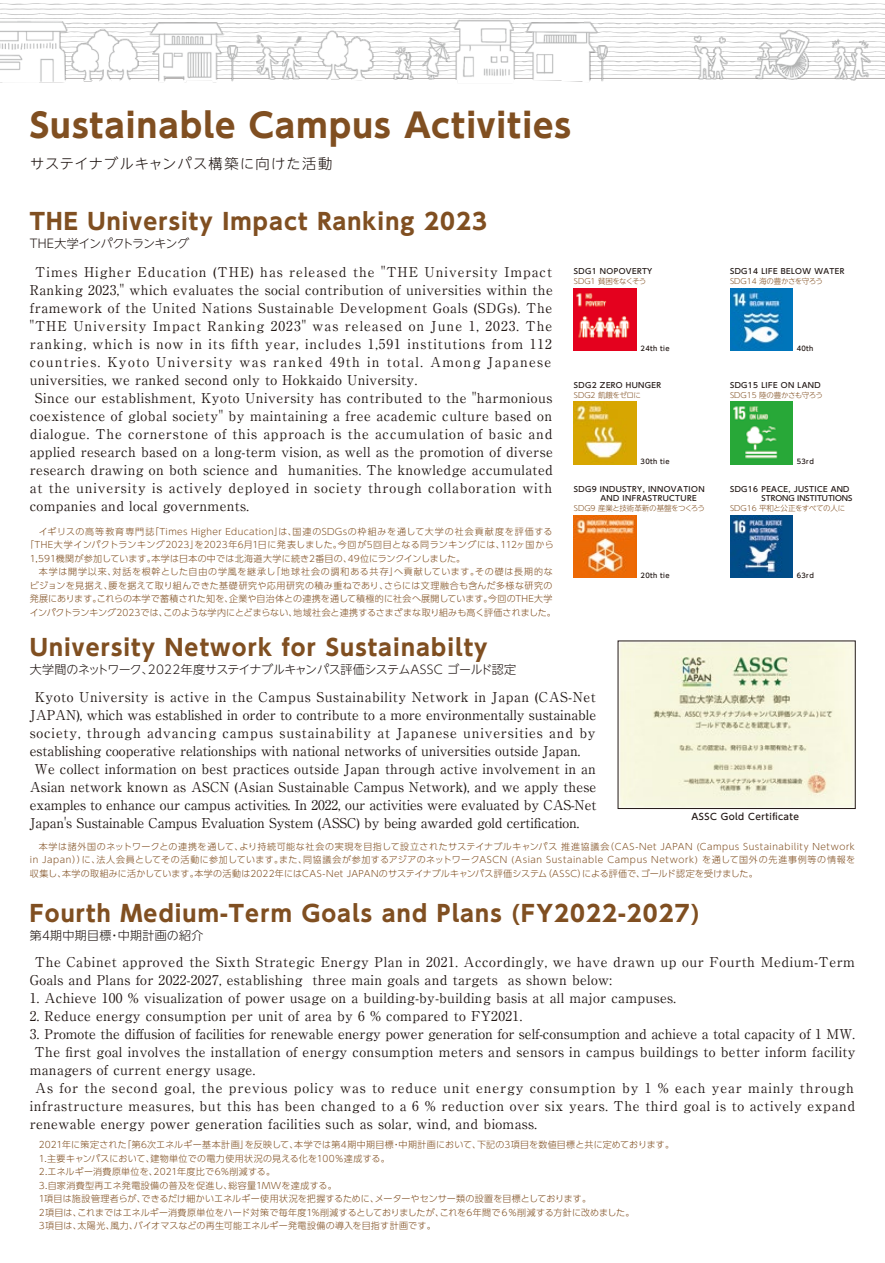
<style>
.page{position:relative;width:885px;height:1263px;background:#fff}
.page>*{position:absolute;margin:0;border:0;box-sizing:border-box;transform-origin:0 0}
.t1{font:700 33px "UD Shin Go Pro";letter-spacing:.035em;color:#804f21}
.t2{font:700 22.5px "UD Shin Go Pro";letter-spacing:.05em;color:#804f21}
.t3{font:300 14.25px "UD Shin Go NT Pro";letter-spacing:.075em;color:#221815}
.t4{font:13.5px/18px "Ryumin Pro";letter-spacing:.03em;color:#221815}
.t5{font:13.5px "Ryumin Pro";letter-spacing:.065em;color:#221815}
.t6{font:13.5px "Ryumin Pro";letter-spacing:-.005em;color:#221815}
.t7{font:13.5px "Ryumin Pro";letter-spacing:-.01em;color:#221815}
.t8{font:13.5px "Ryumin Pro";letter-spacing:.075em;color:#221815}
.t9{font:13.5px "Ryumin Pro";color:#221815}
.t10{font:13.5px "Ryumin Pro";letter-spacing:.01em;color:#221815}
.t11{font:13.5px "Ryumin Pro";letter-spacing:.07em;color:#221815}
.t12{font:13.5px "Ryumin Pro";letter-spacing:.05em;color:#221815}
.t13{font:13.5px "Ryumin Pro";letter-spacing:.06em;color:#221815}
.t14{font:13.5px "Ryumin Pro";letter-spacing:.1em;color:#221815}
.t15{font:300 12px "UD Shin Go NT Pro";letter-spacing:-.015em;color:#221815}
.t16{font:300 12px "UD Shin Go NT Pro";letter-spacing:-.035em;color:#221815}
.t17{font:300 12px "UD Shin Go NT Pro";letter-spacing:.025em;color:#221815}
.t18{font:300 9px/13.5px "UD Shin Go Pro";letter-spacing:.03em;color:#804f21;text-align:justify}
.t19{font:300 9px "UD Shin Go Pro";letter-spacing:.055em;color:#804f21}
.t20{font:300 9px "UD Shin Go Pro";color:#804f21}
.t21{font:300 9px "UD Shin Go Pro";letter-spacing:.085em;color:#804f21}
.t22{font:500 9px "UD Shin Go Pro";letter-spacing:.05em;color:#221815}
.t23{font:500 7.5px/9px "UD Shin Go Pro";letter-spacing:.05em;color:#221815}
.t24{font:300 7.5px "UD Shin Go NT Pro";letter-spacing:-.015em;color:#804f21}
.t25{font:500 7.5px/9px "UD Shin Go Pro";color:#221815}
.t26{font:300 7.5px "UD Shin Go NT Pro";letter-spacing:-.04em;color:#804f21}
.t27{font:300 7.5px "UD Shin Go NT Pro";letter-spacing:-.065em;color:#804f21}
.t28{font:500 6.75px "UD Shin Go Pro";letter-spacing:.05em;color:#221815}
</style>
<div class="page">
<img style="left:0;top:3px;width:884px;height:80px">
<img style="left:619px;top:643px;width:234px;height:164px">
<img style="left:574px;top:288px;width:62px;height:63px">
<img style="left:574px;top:402px;width:62px;height:62px">
<img style="left:574px;top:515px;width:62px;height:63px">
<img style="left:730px;top:288px;width:62px;height:63px">
<img style="left:730px;top:402px;width:62px;height:62px">
<img style="left:730px;top:515px;width:62px;height:63px">
<h1 class="t1" style="left:30px;top:98px;width:542px">Sustainable Campus Activities</h1>
<p class="t3" style="left:30px;top:152px;width:303px">サステイナブルキャンパス構築に向けた活動</p>
<h2 class="t2" style="left:30px;top:203px;width:458px">THE University Impact Ranking 2023</h2>
<p class="t16" style="left:30px;top:233px;width:161px">THE大学インパクトランキング</p>
<p class="t8" style="left:35px;top:261px;width:518px">Times Higher Education (THE) has released the "THE University Impact</p>
<p class="t4" style="left:30px;top:280px;width:524px">Ranking 2023," which evaluates the social contribution of universities within the</p>
<p class="t12" style="left:30px;top:297px;width:524px">framework of the United Nations Sustainable Development Goals (SDGs). The</p>
<p class="t8" style="left:30px;top:315px;width:524px">"THE University Impact Ranking 2023" was released on June 1, 2023. The</p>
<p class="t11" style="left:30px;top:333px;width:523px">ranking, which is now in its fifth year, includes 1,591 institutions from 112</p>
<p class="t14" style="left:30px;top:351px;width:523px">countries. Kyoto University was ranked 49th in total. Among Japanese</p>
<p class="t4" style="left:30px;top:370px;width:389px">universities, we ranked second only to Hokkaido University.</p>
<p class="t4" style="left:35px;top:388px;width:519px">Since our establishment, Kyoto University has contributed to the "harmonious</p>
<p class="t4" style="left:30px;top:406px;width:524px">coexistence of global society" by maintaining a free academic culture based on</p>
<p class="t13" style="left:30px;top:423px;width:524px">dialogue. The cornerstone of this approach is the accumulation of basic and</p>
<p class="t4" style="left:30px;top:442px;width:524px">applied research based on a long-term vision, as well as the promotion of diverse</p>
<p class="t4" style="left:30px;top:459px;width:524px">research drawing on both science and humanities. The knowledge accumulated</p>
<p class="t5" style="left:30px;top:477px;width:524px">at the university is actively deployed in society through collaboration with</p>
<p class="t4" style="left:30px;top:495px;width:221px">companies and local governments.</p>
<p class="t19" style="left:39px;top:524px;width:515px">イギリスの高等教育専門誌「Times Higher Education」は、国連のSDGsの枠組みを通して大学の社会貢献度を評価する</p>
<p class="t18" style="left:25px;top:538px;width:530px">「THE大学インパクトランキング2023」を2023年6月1日に発表しました。今回が5回目となる同ランキングには、112ヶ国から</p>
<p class="t18" style="left:30px;top:551px;width:437px">1,591機関が参加しています。本学は日本の中では北海道大学に続き2番目の、49位にランクインしました。</p>
<p class="t21" style="left:39px;top:565px;width:515px">本学は開学以来、対話を根幹とした自由の学風を継承し「地球社会の調和ある共存」へ貢献しています。その礎は長期的な</p>
<p class="t18" style="left:30px;top:578px;width:524px">ビジョンを見据え、腰を据えて取り組んできた基礎研究や応用研究の積み重ねであり、さらには文理融合も含んだ多様な研究の</p>
<p class="t18" style="left:30px;top:592px;width:524px">発展にあります。これらの本学で蓄積された知を、企業や自治体との連携を通して積極的に社会へ展開しています。今回のTHE大学</p>
<p class="t20" style="left:30px;top:605px;width:527px">インパクトランキング2023では、このような学内にとどまらない、地域社会と連携するさまざまな取り組みも高く評価されました。</p>
<h2 class="t2" style="left:30px;top:629px;width:459px">University Network for Sustainabilty</h2>
<p class="t15" style="left:30px;top:659px;width:488px">大学間のネットワーク、2022年度サステイナブルキャンパス評価システムASSC ゴールド認定</p>
<p class="t23" style="left:574px;top:267px;width:80px">SDG1 NOPOVERTY</p>
<p class="t27" style="left:574px;top:275px;width:74px">SDG1 貧困をなくそう</p>
<p class="t28" style="left:640px;top:343px;width:31px">24th tie</p>
<p class="t23" style="left:574px;top:380px;width:89px">SDG2 ZERO HUNGER</p>
<p class="t24" style="left:574px;top:389px;width:68px">SDG2 飢餓をゼロに</p>
<p class="t28" style="left:640px;top:456px;width:31px">30th tie</p>
<p class="t23" style="left:574px;top:484px;width:132px">SDG9 INDUSTRY, INNOVATION　　　 AND INFRASTRUCTURE</p>
<p class="t24" style="left:574px;top:502px;width:132px">SDG9 産業と技術革新の基盤をつくろう</p>
<p class="t28" style="left:640px;top:569px;width:31px">20th tie</p>
<p class="t23" style="left:730px;top:267px;width:116px">SDG14 LIFE BELOW WATER</p>
<p class="t24" style="left:730px;top:275px;width:94px">SDG14 海の豊かさを守ろう</p>
<p class="t28" style="left:796px;top:343px;width:18px">40th</p>
<p class="t23" style="left:730px;top:380px;width:92px">SDG15 LIFE ON LAND</p>
<p class="t24" style="left:730px;top:389px;width:94px">SDG15 陸の豊かさも守ろう</p>
<p class="t28" style="left:796px;top:456px;width:19px">53rd</p>
<p class="t25" style="left:730px;top:484px;width:124px">SDG16 PEACE, JUSTICE AND　　　　STRONG INSTITUTIONS</p>
<p class="t26" style="left:730px;top:502px;width:117px">SDG16 平和と公正をすべての人に</p>
<p class="t28" style="left:796px;top:569px;width:26px">63rd　</p>
<p class="t4" style="left:35px;top:687px;width:562px">Kyoto University is active in the Campus Sustainability Network in Japan (CAS-Net</p>
<p class="t6" style="left:30px;top:705px;width:567px">JAPAN), which was established in order to contribute to a more environmentally sustainable</p>
<p class="t5" style="left:30px;top:723px;width:567px">society, through advancing campus sustainability at Japanese universities and by</p>
<p class="t6" style="left:30px;top:741px;width:552px">establishing cooperative relationships with national networks of universities outside Japan.</p>
<p class="t4" style="left:34px;top:759px;width:563px">We collect information on best practices outside Japan through active involvement in an</p>
<p class="t10" style="left:30px;top:777px;width:568px">Asian network known as ASCN (Asian Sustainable Campus Network), and we apply these</p>
<p class="t7" style="left:30px;top:795px;width:568px">examples to enhance our campus activities. In 2022, our activities were evaluated by CAS-Net</p>
<p class="t7" style="left:30px;top:813px;width:551px">Japan's Sustainable Campus Evaluation System (ASSC) by being awarded gold certification.</p>
<p class="t22" style="left:691px;top:809px;width:109px">ASSC Gold Certificate</p>
<p class="t18" style="left:30px;top:839px;width:826px;text-indent:9px">本学は諸外国のネットワークとの連携を通して、より持続可能な社会の実現を目指して設立されたサステイナブルキャンパス 推進協議会（CAS-Net JAPAN (Campus Sustainability Network in Japan））に、法人会員としてその活動に参加しています。また、同協議会が参加するアジアのネットワークASCN (Asian Sustainable Campus Network) を通して国外の先進事例等の情報を収集し、本学の取組みに活かしています。本学の活動は2022年にはCAS-Net JAPANのサステイナブルキャンパス評価システム（ASSC）による評価で、ゴールド認定を受けました。</p>
<h2 class="t2" style="left:30px;top:895px;width:671px">Fourth Medium-Term Goals and Plans (FY2022-2027)</h2>
<p class="t17" style="left:30px;top:926px;width:175px">第4期中期目標・中期計画の紹介</p>
<p class="t4" style="left:30px;top:952px;width:826px;text-indent:5px">The Cabinet approved the Sixth Strategic Energy Plan in 2021. Accordingly, we have drawn up our Fourth Medium-Term<br>Goals and Plans for 2022-2027, establishing three main goals and targets as shown below:</p>
<p class="t4" style="left:30px;top:988px;width:647px">1. Achieve 100 % visualization of power usage on a building-by-building basis at all major campuses.</p>
<p class="t4" style="left:30px;top:1006px;width:494px">2. Reduce energy consumption per unit of area by 6 % compared to FY2021.</p>
<p class="t9" style="left:30px;top:1023px;width:826px">3. Promote the diffusion of facilities for renewable energy power generation for self-consumption and achieve a total capacity of 1 MW.</p>
<p class="t4" style="left:35px;top:1042px;width:822px">The first goal involves the installation of energy consumption meters and sensors in campus buildings to better inform facility</p>
<p class="t4" style="left:30px;top:1060px;width:227px">managers of current energy usage.</p>
<p class="t5" style="left:35px;top:1077px;width:820px">As for the second goal, the previous policy was to reduce unit energy consumption by 1 % each year mainly through</p>
<p class="t4" style="left:30px;top:1096px;width:826px">infrastructure measures, but this has been changed to a 6 % reduction over six years. The third goal is to actively expand</p>
<p class="t4" style="left:30px;top:1114px;width:508px">renewable energy power generation facilities such as solar, wind, and biomass.</p>
<p class="t18" style="left:39px;top:1137px;width:636px;text-align:left">2021年に策定された「第6次エネルギー基本計画」を反映して、本学では第4期中期目標・中期計画において、下記の3項目を数値目標と共に定めております。1.主要キャンパスにおいて、建物単位での電力使用状況の見える化を100％達成する。<br>2.エネルギー消費原単位を、2021年度比で6％削減する。<br>3.自家消費型再エネ発電設備の普及を促進し、総容量1MWを達成する。<br>1項目は施設管理者らが、できるだけ細かいエネルギー使用状況を把握するために、メーターやセンサー類の設置を目標としております。<br>2項目は、これまではエネルギー消費原単位をハード対策で毎年度1%削減するとしておりましたが、これを6年間で６％削減する方針に改めました。<br>3項目は、太陽光、風力、バイオマスなどの再生可能エネルギー発電設備の導入を目指す計画です。</p>
</div>
